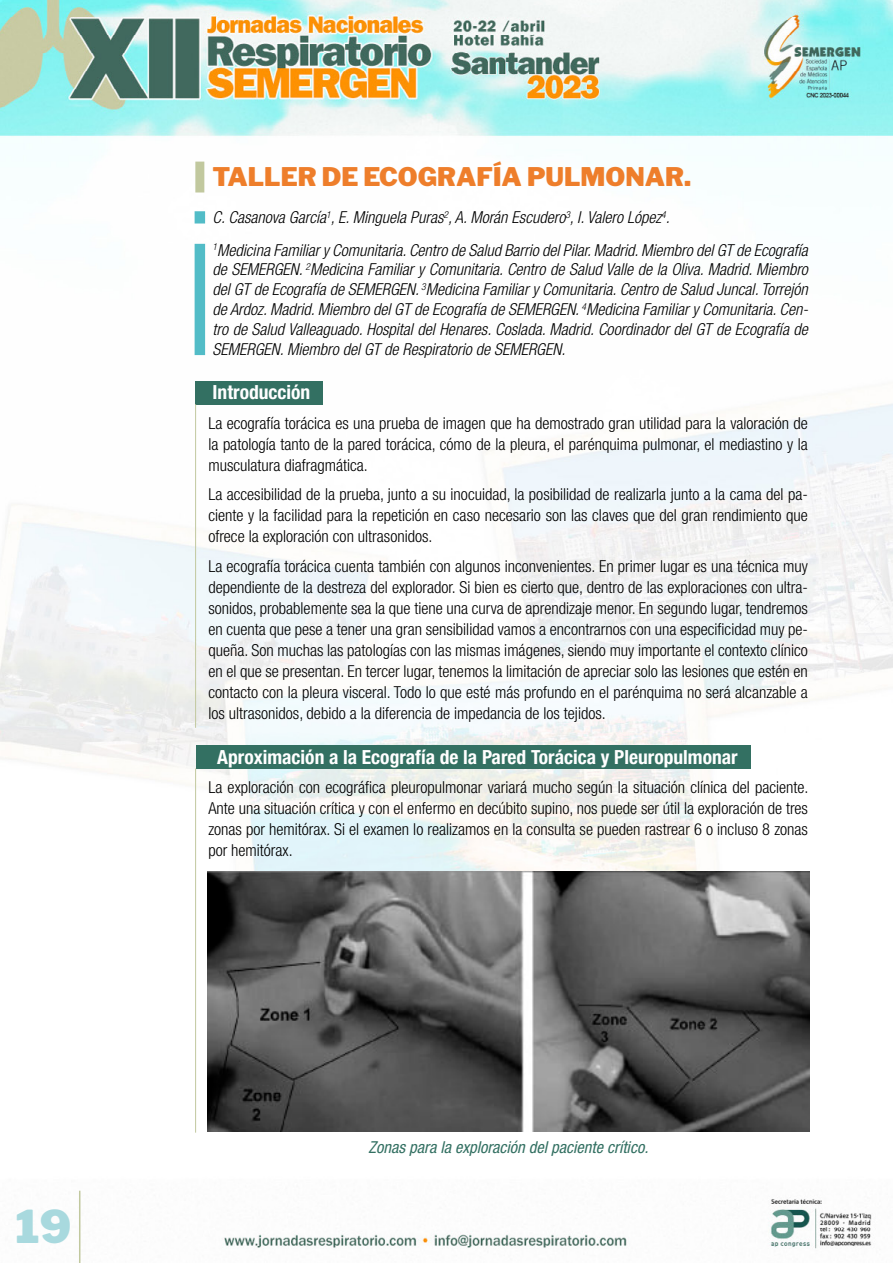
<style>
.page{position:relative;width:893px;height:1263px;background:#fff}
.page>*{position:absolute;margin:0;border:0;box-sizing:border-box;transform-origin:0 0}
.t1{font:900 45px "Libre Franklin";color:#a8d9de}
.t2{font:900 25.5px "Libre Franklin";color:#ee7e2b}
.t3{font:700 condensed 19.5px "Helvetica Neue LT Std";color:#fff}
.t4{font:300 condensed 16.5px/21px "Helvetica Neue LT Std";color:#000;text-align:justify}
.t5{font:italic 300 condensed 16.5px/19.8px "Helvetica Neue LT Std";color:#000}
.t6{font:italic condensed 16.5px "Helvetica Neue LT Std";color:#337062}
</style>
<div class="page">
<img style="left:0;top:0;width:893px;height:1263px">
<hr style="left:79px;top:1191px;width:1px;height:72px;background:#c1c89e">
<div style="left:195px;top:162px;width:9px;height:30px;background:#c1c89e"></div>
<div style="left:195px;top:211px;width:10px;height:12px;background:#52bcc7"></div>
<div style="left:195px;top:244px;width:10px;height:111px;background:#52bcc7"></div>
<div style="left:196px;top:381px;width:127px;height:24px;background:#337062"></div>
<hr style="left:195px;top:404px;width:1px;height:324px;background:#c1c89e">
<div style="left:196px;top:745px;width:554px;height:24px;background:#337062"></div>
<hr style="left:195px;top:768px;width:1px;height:364px;background:#c1c89e">
<img style="left:207px;top:872px;width:602px;height:259px">
<h1 class="t1" style="left:16px;top:1199px;width:57px">19</h1>
<h2 class="t2" style="left:213px;top:162px;width:480px">TALLER DE ECOGRAFÍA PULMONAR.</h2>
<p class="t5" style="left:213px;top:201px;width:597px;line-height:32.5px">C. Casanova García<sup>1</sup>, E. Minguela Puras<sup>2</sup>, A. Morán Escudero<sup>3</sup>, I. Valero López<sup>4</sup>.<br><sup>1</sup>Medicina Familiar y Comunitaria. Centro de Salud Barrio del Pilar. Madrid. Miembro del GT de Ecografía</p>
<p class="t5" style="left:213px;top:260px;width:597px;text-align:justify">de SEMERGEN. <sup>2</sup>Medicina Familiar y Comunitaria. Centro de Salud Valle de la Oliva. Madrid. Miembro del GT de Ecografía de SEMERGEN. <sup>3</sup>Medicina Familiar y Comunitaria. Centro de Salud Juncal. Torrejón de Ardoz. Madrid. Miembro del GT de Ecografía de SEMERGEN. <sup>4</sup>Medicina Familiar y Comunitaria. Cen&shy;tro de Salud Valleaguado. Hospital del Henares. Coslada. Madrid. Coordinador del GT de Ecografía de SEMERGEN. Miembro del GT de Respiratorio de SEMERGEN.</p>
<p class="t3" style="left:213px;top:380px;width:99px">Introducción</p>
<p class="t4" style="left:208px;top:412px;width:601px">La ecografía torácica es una prueba de imagen que ha demostrado gran utilidad para la valoración de la patología tanto de la pared torácica, cómo de la pleura, el parénquima pulmonar, el mediastino y la musculatura diafragmática.</p>
<p class="t4" style="left:208px;top:484px;width:601px">La accesibilidad de la prueba, junto a su inocuidad, la posibilidad de realizarla junto a la cama del pa&shy;ciente y la facilidad para la repetición en caso necesario son las claves que del gran rendimiento que ofrece la exploración con ultrasonidos.</p>
<p class="t4" style="left:208px;top:555px;width:601px">La ecografía torácica cuenta también con algunos inconvenientes. En primer lugar es una técnica muy dependiente de la destreza del explorador. Si bien es cierto que, dentro de las exploraciones con ultra&shy;sonidos, probablemente sea la que tiene una curva de aprendizaje menor. En segundo lugar, tendremos en cuenta que pese a tener una gran sensibilidad vamos a encontrarnos con una especificidad muy pe&shy;queña. Son muchas las patologías con las mismas imágenes, siendo muy importante el contexto clínico en el que se presentan. En tercer lugar, tenemos la limitación de apreciar solo las lesiones que estén en contacto con la pleura visceral. Todo lo que esté más profundo en el parénquima no será alcanzable a los ultrasonidos, debido a la diferencia de impedancia de los tejidos.</p>
<p class="t3" style="left:217px;top:745px;width:522px">Aproximación a la Ecografía de la Pared Torácica y Pleuropulmonar</p>
<p class="t4" style="left:208px;top:776px;width:602px">La exploración con ecográfica pleuropulmonar variará mucho según la situación clínica del paciente.<br>Ante una situación crítica y con el enfermo en decúbito supino, nos puede ser útil la exploración de tres zonas por hemitórax. Si el examen lo realizamos en la consulta se pueden rastrear 6 o incluso 8 zonas por hemitórax.</p>
<p class="t6" style="left:369px;top:1138px;width:281px">Zonas para la exploración del paciente crítico.</p>
</div>
